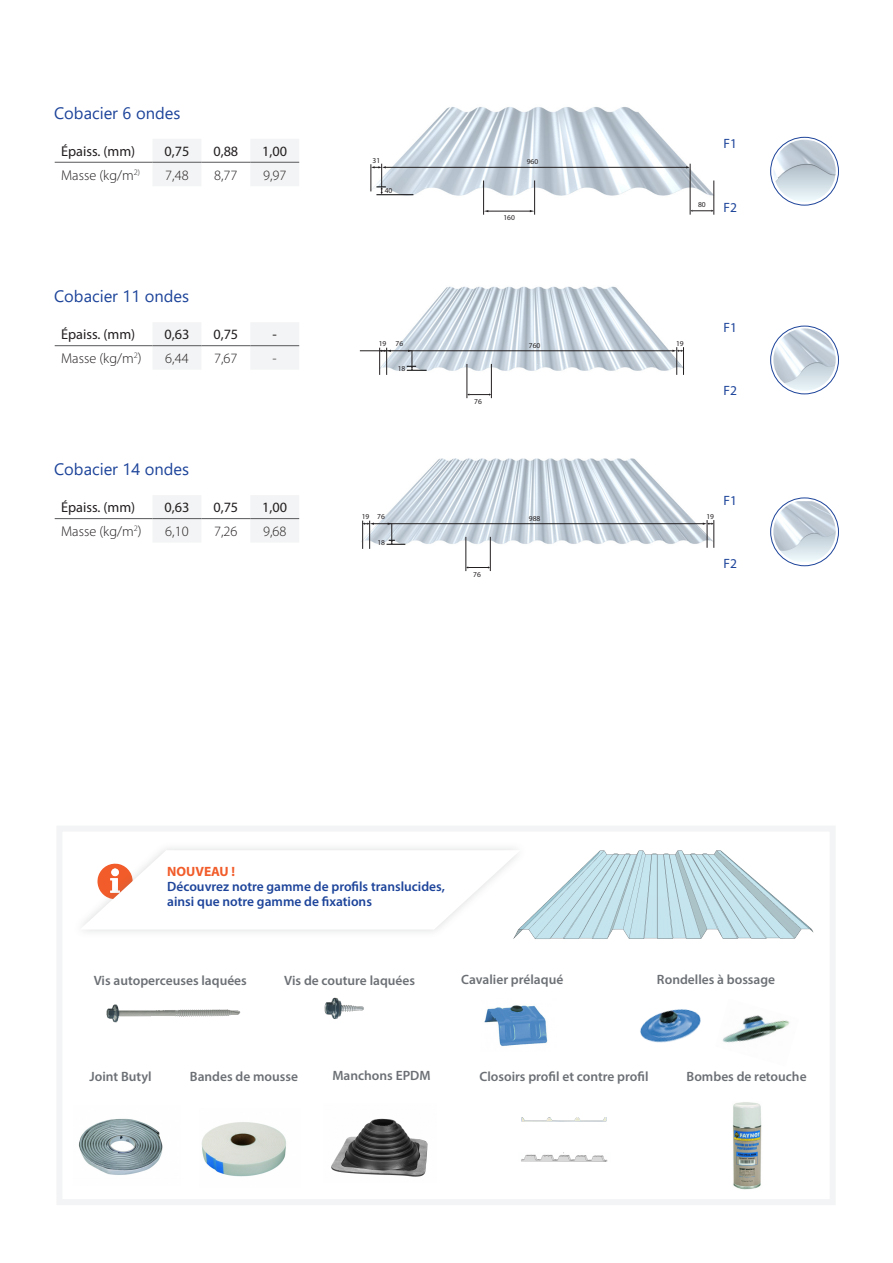
<style>
.page{position:relative;width:893px;height:1263px;background:#fff}
.page>*{position:absolute;margin:0;border:0;box-sizing:border-box;transform-origin:0 0}
.t1{font:16.5px "Segoe UI";color:#1d449a}
.t2{font:300 14.25px "Myriad Pro";color:#231f20}
.t3{font:14.25px "Myriad Pro";color:#231f20}
.t4{font:600 13.5px "Myriad Pro";color:#6c7075}
.t5{font:600 13.5px/15px "Myriad Pro";color:#1d449a}
.t6{font:13.5px "Myriad Pro";color:#1d449a}
.t7{font:700 13.5px "Myriad Pro";color:#f15c2a}
.t8{font:7.5px "Myriad Pro";color:#231f20}
</style>
<div class="page">
<svg style="left:152px;top:139px;width:147px;height:47px"></svg>
<hr style="left:55px;top:162px;width:97px;height:1px;background:#57585a">
<hr style="left:152px;top:162px;width:49px;height:1px;background:#57585a">
<hr style="left:201px;top:162px;width:49px;height:1px;background:#57585a">
<hr style="left:250px;top:162px;width:49px;height:1px;background:#57585a">
<img style="left:370px;top:107px;width:344px;height:108px">
<img style="left:773px;top:140px;width:63px;height:62px;border-radius:31px">
<div style="left:770px;top:137px;width:69px;height:69px;border:1px solid #1d449a;border-radius:50%"></div>
<hr style="left:483px;top:180px;width:1px;height:35px;background:#231f20">
<hr style="left:534px;top:180px;width:1px;height:35px;background:#231f20">
<hr style="left:714px;top:180px;width:1px;height:35px;background:#231f20">
<hr style="left:690px;top:164px;width:1px;height:51px;background:#231f20">
<hr style="left:385px;top:167px;width:302px;height:1px;background:#231f20">
<hr style="left:376px;top:194px;width:37px;height:1px;background:#000001">
<hr style="left:488px;top:211px;width:43px;height:1px;background:#231f20">
<svg style="left:690px;top:210px;width:24px;height:2px"></svg>
<svg style="left:371px;top:164px;width:15px;height:30px"></svg>
<svg style="left:152px;top:496px;width:147px;height:46px"></svg>
<hr style="left:55px;top:518px;width:97px;height:1px;background:#57585a">
<hr style="left:152px;top:518px;width:49px;height:1px;background:#57585a">
<hr style="left:201px;top:518px;width:49px;height:1px;background:#57585a">
<hr style="left:250px;top:518px;width:49px;height:1px;background:#57585a">
<svg style="left:152px;top:323px;width:147px;height:46px"></svg>
<hr style="left:55px;top:345px;width:97px;height:1px;background:#57585a">
<hr style="left:152px;top:345px;width:49px;height:1px;background:#57585a">
<hr style="left:201px;top:345px;width:49px;height:1px;background:#57585a">
<hr style="left:250px;top:345px;width:49px;height:1px;background:#57585a">
<img style="left:359px;top:286px;width:326px;height:113px">
<img style="left:773px;top:328px;width:63px;height:63px;border-radius:31px">
<div style="left:770px;top:326px;width:69px;height:68px;border:1px solid #1d449a;border-radius:50%"></div>
<hr style="left:467px;top:364px;width:1px;height:34px;background:#231f20">
<hr style="left:491px;top:364px;width:1px;height:34px;background:#231f20">
<hr style="left:360px;top:350px;width:313px;height:1px;background:#231f20">
<svg style="left:467px;top:393px;width:24px;height:3px"></svg>
<svg style="left:379px;top:348px;width:12px;height:27px"></svg>
<svg style="left:672px;top:347px;width:12px;height:28px"></svg>
<svg style="left:407px;top:350px;width:20px;height:21px"></svg>
<img style="left:361px;top:458px;width:342px;height:114px">
<img style="left:773px;top:501px;width:63px;height:61px">
<div style="left:770px;top:497px;width:69px;height:69px;border:1px solid #1d449a;border-radius:50%"></div>
<hr style="left:466px;top:537px;width:1px;height:34px;background:#231f20">
<hr style="left:490px;top:537px;width:1px;height:34px;background:#231f20">
<hr style="left:373px;top:523px;width:330px;height:1px;background:#231f20">
<svg style="left:466px;top:566px;width:24px;height:3px"></svg>
<svg style="left:362px;top:521px;width:12px;height:28px"></svg>
<svg style="left:703px;top:520px;width:12px;height:28px"></svg>
<svg style="left:387px;top:523px;width:18px;height:22px"></svg>
<div style="left:56px;top:825px;width:780px;height:380px;border:6px solid #f3f4f5"></div>
<img style="left:528px;top:850px;width:286px;height:89px">
<img style="left:106px;top:1004px;width:135px;height:19px">
<img style="left:484px;top:1005px;width:64px;height:41px">
<img style="left:722px;top:1015px;width:68px;height:28px">
<img style="left:640px;top:1009px;width:61px;height:34px">
<img style="left:324px;top:997px;width:40px;height:22px">
<img style="left:78px;top:1118px;width:85px;height:57px">
<img style="left:201px;top:1122px;width:85px;height:55px">
<img style="left:331px;top:1118px;width:97px;height:59px">
<img style="left:521px;top:1117px;width:86px;height:5px">
<img style="left:521px;top:1152px;width:87px;height:10px">
<img style="left:733px;top:1102px;width:29px;height:87px">
<div style="left:72px;top:841px;width:456px;height:98px;background:#6c7075;opacity:.25"></div>
<svg style="left:80px;top:850px;width:440px;height:79px"></svg>
<p class="t1" style="left:54px;top:97px;width:128px">Cobacier 6 ondes</p>
<p class="t3" style="left:61px;top:142px;width:76px">Épaiss. (mm)</p>
<p class="t3" style="left:164px;top:142px;width:26px">0,75</p>
<p class="t3" style="left:213px;top:142px;width:26px">0,88</p>
<p class="t3" style="left:262px;top:142px;width:26px">1,00</p>
<p class="t2" style="left:61px;top:166px;width:80px">Masse (kg/m<sup>2)</sup></p>
<p class="t2" style="left:165px;top:166px;width:25px">7,48</p>
<p class="t2" style="left:214px;top:166px;width:25px">8,77</p>
<p class="t2" style="left:263px;top:166px;width:25px">9,97</p>
<p class="t1" style="left:54px;top:281px;width:137px">Cobacier 11 ondes</p>
<p class="t3" style="left:61px;top:326px;width:76px">Épaiss. (mm)</p>
<p class="t3" style="left:164px;top:326px;width:26px">0,63</p>
<p class="t3" style="left:213px;top:326px;width:26px">0,75</p>
<p class="t3" style="left:273px;top:326px;width:6px">-</p>
<p class="t2" style="left:61px;top:350px;width:82px">Masse (kg/m<sup>2</sup>)</p>
<p class="t2" style="left:165px;top:350px;width:25px">6,44</p>
<p class="t2" style="left:214px;top:350px;width:25px">7,67</p>
<p class="t2" style="left:273px;top:350px;width:6px">-</p>
<p class="t1" style="left:54px;top:454px;width:137px">Cobacier 14 ondes</p>
<p class="t3" style="left:61px;top:499px;width:76px">Épaiss. (mm)</p>
<p class="t3" style="left:164px;top:499px;width:26px">0,63</p>
<p class="t3" style="left:213px;top:499px;width:26px">0,75</p>
<p class="t3" style="left:262px;top:499px;width:26px">1,00</p>
<p class="t2" style="left:61px;top:523px;width:82px">Masse (kg/m<sup>2</sup>)</p>
<p class="t2" style="left:165px;top:523px;width:25px">6,10</p>
<p class="t2" style="left:214px;top:523px;width:25px">7,26</p>
<p class="t2" style="left:263px;top:523px;width:25px">9,68</p>
<p class="t8" style="left:373px;top:155px;width:9px">31</p>
<p class="t8" style="left:385px;top:186px;width:9px">40</p>
<p class="t8" style="left:527px;top:157px;width:13px">960</p>
<p class="t8" style="left:503px;top:213px;width:13px">160</p>
<p class="t6" style="left:724px;top:135px;width:15px">F1</p>
<p class="t8" style="left:698px;top:200px;width:9px">80</p>
<p class="t6" style="left:724px;top:199px;width:15px">F2</p>
<p class="t8" style="left:379px;top:339px;width:9px">19</p>
<p class="t8" style="left:396px;top:339px;width:9px">76</p>
<p class="t8" style="left:676px;top:339px;width:9px">19</p>
<p class="t8" style="left:529px;top:340px;width:13px">760</p>
<p class="t8" style="left:398px;top:363px;width:9px">18</p>
<p class="t8" style="left:474px;top:397px;width:9px">76</p>
<p class="t6" style="left:724px;top:319px;width:15px">F1</p>
<p class="t6" style="left:724px;top:382px;width:15px">F2</p>
<p class="t8" style="left:362px;top:512px;width:9px">19</p>
<p class="t8" style="left:377px;top:512px;width:9px">76</p>
<p class="t8" style="left:706px;top:512px;width:9px">19</p>
<p class="t8" style="left:529px;top:513px;width:13px">988</p>
<p class="t8" style="left:377px;top:537px;width:9px">18</p>
<p class="t8" style="left:473px;top:569px;width:9px">76</p>
<p class="t6" style="left:724px;top:492px;width:15px">F1</p>
<p class="t6" style="left:724px;top:555px;width:15px">F2</p>
<p class="t7" style="left:167px;top:863px;width:69px">NOUVEAU !</p>
<p class="t5" style="left:167px;top:879px;width:279px">Découvrez notre gamme de profils translucides, ainsi que notre gamme de fixations</p>
<p class="t4" style="left:94px;top:972px;width:155px">Vis autoperceuses laquées</p>
<p class="t4" style="left:284px;top:972px;width:132px">Vis de couture laquées</p>
<p class="t4" style="left:461px;top:971px;width:104px">Cavalier prélaqué</p>
<p class="t4" style="left:657px;top:971px;width:120px">Rondelles à bossage</p>
<p class="t4" style="left:90px;top:1068px;width:64px">Joint Butyl</p>
<p class="t4" style="left:190px;top:1068px;width:110px">Bandes de mousse</p>
<p class="t4" style="left:332px;top:1067px;width:100px">Manchons EPDM</p>
<p class="t4" style="left:479px;top:1068px;width:171px">Closoirs profil et contre profil</p>
<p class="t4" style="left:686px;top:1068px;width:122px">Bombes de retouche</p>
</div>
